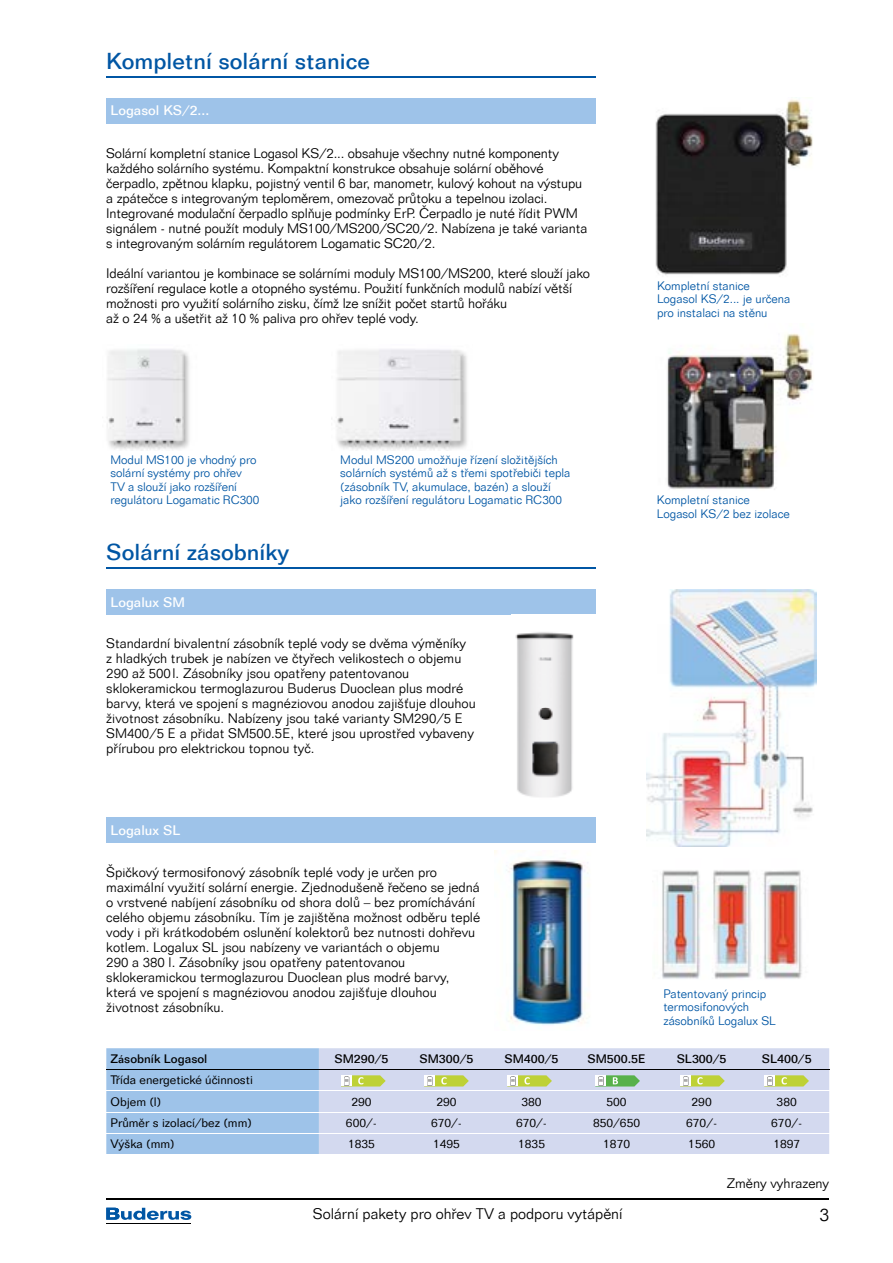
<style>
.page{position:relative;width:893px;height:1263px;background:#fff}
.page>*{position:absolute;margin:0;border:0;box-sizing:border-box;transform-origin:0 0}
.t1{font:500 22.5px "Folio TL";color:#0056a4}
.t2{font:300 18px "Folio TL";color:#000}
.t3{font:300 15px "Folio TL";color:#000}
.t4{font:300 13.5px/15px "Folio TL";color:#000}
.t5{font:500 13.5px "Folio TL";color:#fff}
.t6{font:300 12px/13.5px "Folio TL";color:#0056a4}
.t7{font:12px/21.3px "Folio TL";color:#000}
.t8{font:500 12px "Folio TL";color:#000}
.s1{font-family:"Folio TCE"}
</style>
<div class="page">
<hr style="left:106px;top:1198px;width:723px;height:1px;background:#000">
<hr style="left:106px;top:1223px;width:85px;height:1px;background:#000">
<svg style="left:106px;top:1207px;width:85px;height:13px"></svg>
<div style="left:106px;top:98px;width:489px;height:25px;background:#9ec3e9"></div>
<hr style="left:106px;top:76px;width:489px;height:1px;background:#0056a4">
<div style="left:106px;top:589px;width:489px;height:25px;background:#9ec3e9"></div>
<hr style="left:106px;top:567px;width:489px;height:1px;background:#0056a4">
<div style="left:106px;top:1048px;width:213px;height:106px;background:#9ec3e9"></div>
<div style="left:319px;top:1048px;width:510px;height:106px;background:#d3d9ef"></div>
<hr style="left:106px;top:1090px;width:213px;height:1px;background:#fff">
<hr style="left:319px;top:1090px;width:85px;height:1px;background:#fff">
<hr style="left:404px;top:1090px;width:85px;height:1px;background:#fff">
<hr style="left:489px;top:1090px;width:85px;height:1px;background:#fff">
<hr style="left:574px;top:1090px;width:85px;height:1px;background:#fff">
<hr style="left:659px;top:1090px;width:85px;height:1px;background:#fff">
<hr style="left:744px;top:1090px;width:85px;height:1px;background:#fff">
<hr style="left:106px;top:1112px;width:213px;height:1px;background:#fff">
<hr style="left:319px;top:1112px;width:85px;height:1px;background:#fff">
<hr style="left:404px;top:1112px;width:85px;height:1px;background:#fff">
<hr style="left:489px;top:1112px;width:85px;height:1px;background:#fff">
<hr style="left:574px;top:1112px;width:85px;height:1px;background:#fff">
<hr style="left:659px;top:1112px;width:85px;height:1px;background:#fff">
<hr style="left:744px;top:1112px;width:85px;height:1px;background:#fff">
<hr style="left:106px;top:1133px;width:213px;height:1px;background:#fff">
<hr style="left:319px;top:1133px;width:85px;height:1px;background:#fff">
<hr style="left:404px;top:1133px;width:85px;height:1px;background:#fff">
<hr style="left:489px;top:1133px;width:85px;height:1px;background:#fff">
<hr style="left:574px;top:1133px;width:85px;height:1px;background:#fff">
<hr style="left:659px;top:1133px;width:85px;height:1px;background:#fff">
<hr style="left:744px;top:1133px;width:85px;height:1px;background:#fff">
<hr style="left:106px;top:1069px;width:213px;height:1px;background:#000">
<hr style="left:319px;top:1069px;width:85px;height:1px;background:#000">
<hr style="left:404px;top:1069px;width:85px;height:1px;background:#000">
<hr style="left:489px;top:1069px;width:85px;height:1px;background:#000">
<hr style="left:574px;top:1069px;width:85px;height:1px;background:#000">
<hr style="left:659px;top:1069px;width:85px;height:1px;background:#000">
<hr style="left:744px;top:1069px;width:85px;height:1px;background:#000">
<div style="left:106px;top:817px;width:489px;height:26px;background:#9ec3e9"></div>
<img style="left:515px;top:632px;width:59px;height:165px">
<img style="left:662px;top:870px;width:140px;height:109px">
<img style="left:646px;top:589px;width:170px;height:257px">
<img style="left:107px;top:349px;width:83px;height:102px">
<img style="left:336px;top:349px;width:131px;height:102px">
<img style="left:494px;top:850px;width:96px;height:175px">
<svg style="left:341px;top:1075px;width:45px;height:11px"></svg>
<svg style="left:424px;top:1075px;width:45px;height:11px"></svg>
<svg style="left:507px;top:1075px;width:45px;height:11px"></svg>
<svg style="left:595px;top:1075px;width:45px;height:11px"></svg>
<svg style="left:680px;top:1075px;width:45px;height:11px"></svg>
<svg style="left:764px;top:1075px;width:45px;height:11px"></svg>
<img style="left:655px;top:99px;width:158px;height:176px">
<img style="left:667px;top:333px;width:146px;height:157px">
<h1 class="t1" style="left:106px;top:46px;width:265px">Kompletní solární stanice</h1>
<p class="t5" style="left:111px;top:102px;width:100px">Logasol KS/2...</p>
<p class="t4" style="left:106px;top:146px;width:483px">Solární kompletní stanice Logasol KS/2... obsahuje všechny nutné komponenty každého solárního systému. Kompaktní konstrukce obsahuje solární oběhové čerpadlo, zpětnou klapku, pojistný ventil 6 bar, manometr, kulový kohout na výstupu a zpátečce s integrovaným teploměrem, omezovač průtoku a tepelnou izolaci.<br>Integrované modulační čerpadlo splňuje podmínky ErP. Čerpadlo je nuté řídit PWM signálem - nutné použít moduly MS100/MS200/SC20/2. Nabízena je také varianta s integrovaným solárním regulátorem Logamatic SC20/2.</p>
<p class="t4" style="left:106px;top:266px;width:485px">Ideální variantou je kombinace se solárními moduly MS100/MS200, které slouží jako rozšíření regulace kotle a otopného systému. Použití funkčních modulů nabízí větší možnosti pro využití solárního zisku, čímž lze snížit počet startů hořáku<br>až o 24 % a ušetřit až 10 % paliva pro ohřev teplé vody.</p>
<p class="t6" style="left:111px;top:452px;width:150px">Modul MS100 je vhodný pro solární systémy pro ohřev<br>TV a slouží jako rozšíření regulátoru Logamatic RC300</p>
<h1 class="t1" style="left:106px;top:537px;width:184px">Solární zásobníky</h1>
<p class="t5" style="left:111px;top:593px;width:76px">Logalux SM</p>
<p class="t6" style="left:340px;top:452px;width:232px">Modul MS200 umožňuje řízení složitějších solárních systémů až s třemi spotřebiči tepla (zásobník TV, akumulace, bazén) a slouží jako rozšíření regulátoru Logamatic RC300</p>
<p class="t4" style="left:106px;top:635px;width:371px">Standardní bivalentní zásobník teplé vody se dvěma výměníky<br>z hladkých trubek je nabízen ve čtyřech velikostech o objemu 290 až 500 l. Zásobníky jsou opatřeny patentovanou sklokeramickou termoglazurou Buderus Duoclean plus modré barvy, která ve spojení s magnéziovou anodou zajišťuje dlouhou životnost zásobníku. Nabízeny jsou také varianty SM290/5 E SM400/5 E a přidat SM500.5E, které jsou uprostřed vybaveny přírubou pro elektrickou topnou tyč.</p>
<p class="t5" style="left:111px;top:821px;width:71px">Logalux SL</p>
<p class="t4" style="left:106px;top:864px;width:375px">Špičkový termosifonový zásobník teplé vody je určen pro maximální využití solární energie. Zjednodušeně řečeno se jedná o vrstvené nabíjení zásobníku od shora dolů – bez promíchávání celého objemu zásobníku. Tím je zajištěna možnost odběru teplé vody i při krátkodobém oslunění kolektorů bez nutnosti dohřevu kotlem. Logalux SL jsou nabízeny ve variantách o objemu<br>290 a 380 l. Zásobníky jsou opatřeny patentovanou sklokeramickou termoglazurou Duoclean plus modré barvy, která ve spojení s magnéziovou anodou zajišťuje dlouhou životnost zásobníku.</p>
<p class="t6" style="left:657px;top:278px;width:135px">Kompletní stanice<br>Logasol KS/2... je určena pro instalaci na stěnu</p>
<p class="t6" style="left:657px;top:493px;width:134px">Kompletní stanice<br>Logasol KS/2 bez izolace</p>
<p class="t6" style="left:663px;top:986px;width:114px">Patentovaný princip termosifonových zásobníků Logalux SL</p>
<p class="t8" style="left:111px;top:1051px;width:98px">Z<span class="s1">á</span>sobník Logasol</p>
<p class="t8" style="left:334px;top:1051px;width:56px">SM290/5</p>
<p class="t8" style="left:419px;top:1051px;width:56px">SM300/5</p>
<p class="t8" style="left:504px;top:1051px;width:56px">SM400/5</p>
<p class="t8" style="left:587px;top:1051px;width:60px">SM500.5E</p>
<p class="t8" style="left:677px;top:1051px;width:51px">SL300/5</p>
<p class="t8" style="left:762px;top:1051px;width:51px">SL400/5</p>
<p class="t7" style="left:111px;top:1069px;width:144px">Třída energetické účinnosti<br>Objem (l)</p>
<p class="t7" style="left:351px;top:1090px;width:22px">290</p>
<p class="t7" style="left:436px;top:1090px;width:22px">290</p>
<p class="t7" style="left:521px;top:1090px;width:22px">380</p>
<p class="t7" style="left:606px;top:1090px;width:22px">500</p>
<p class="t7" style="left:692px;top:1090px;width:22px">290</p>
<p class="t7" style="left:777px;top:1090px;width:22px">380</p>
<p class="t7" style="left:111px;top:1111px;width:143px">Průměr s izolací/bez (mm)</p>
<p class="t7" style="left:346px;top:1111px;width:33px">600/-</p>
<p class="t7" style="left:431px;top:1111px;width:33px">670/-</p>
<p class="t7" style="left:516px;top:1111px;width:33px">670/-</p>
<p class="t7" style="left:593px;top:1111px;width:48px">850/650</p>
<p class="t7" style="left:686px;top:1111px;width:33px">670/-</p>
<p class="t7" style="left:771px;top:1111px;width:33px">670/-</p>
<p class="t7" style="left:111px;top:1133px;width:66px">Výška (mm)</p>
<p class="t7" style="left:348px;top:1133px;width:28px">1835</p>
<p class="t7" style="left:433px;top:1133px;width:28px">1495</p>
<p class="t7" style="left:518px;top:1133px;width:28px">1835</p>
<p class="t7" style="left:603px;top:1133px;width:28px">1870</p>
<p class="t7" style="left:688px;top:1133px;width:28px">1560</p>
<p class="t7" style="left:773px;top:1133px;width:28px">1897</p>
<p class="t4" style="left:727px;top:1175px;width:104px">Změny vyhrazeny</p>
<p class="t3" style="left:313px;top:1204px;width:311px">Solární pakety pro ohřev TV a podporu vytápění</p>
<h2 class="t2" style="left:819px;top:1202px;width:11px">3</h2>
</div>
